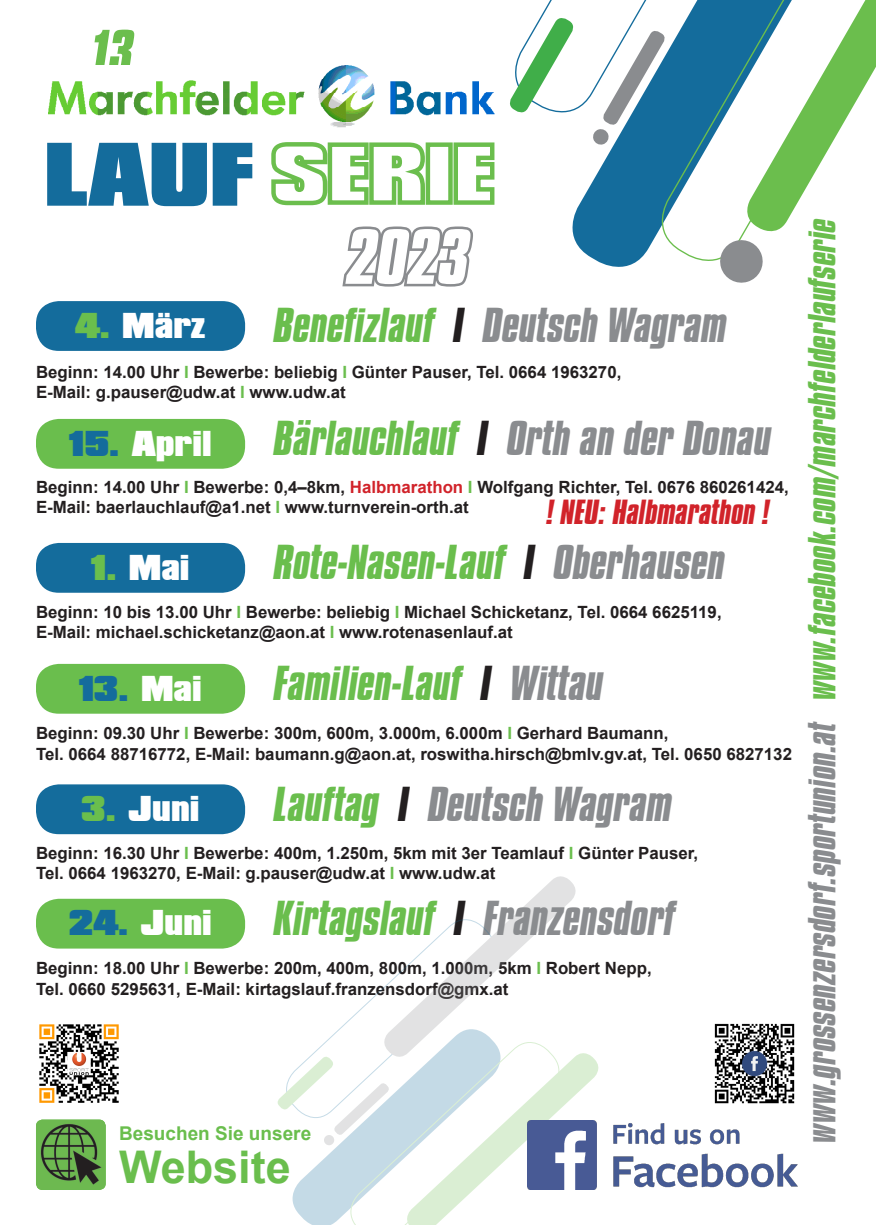
<style>
.page{position:relative;width:876px;height:1225px;background:#fff}
.page>*{position:absolute;margin:0;border:0;box-sizing:border-box;transform-origin:0 0}
.t1{font:900 77.4px "Compacta BT";color:#146c9c}
.t2{font:italic 700 67.1px "Compacta BT";color:#fff}
.t3{font:italic 700 53.1px "Compacta BT";color:#6bbe4d}
.t4{font:700 45px "Arial";color:#6abe4d}
.t5{font:italic 700 42.2px "Compacta BT";color:#8a8c8f}
.t6{font:italic 700 42.2px "Compacta BT";color:#6abe4d}
.t7{font:italic 700 33.7px "Compacta BT";color:#6abe4d}
.t8{font:italic 700 33.7px "Compacta BT";color:#8a8c8f}
.t9{font:900 30.9px "Compacta BT";color:#fff}
.t10{font:900 30.9px "Compacta BT";color:#146c9c}
.t11{font:italic 700 30px "Compacta BT";color:#d1232a}
.t12{font:700 19px "Arial";color:#6abe4d}
.t13{font:700 16.9px/20.2px "Arial";color:#231f20}
.s1{color:#6abe4d}
.s2{color:#231f20}
.s3{color:#146c9c}
.s4{color:#d1232a}
.s5{color:#8a8c8f}
.s6{color:#fff}
</style>
<div class="page">
<div style="left:36px;top:301px;width:209px;height:50px;background:#146c9c;border-radius:23px"></div>
<div style="left:36px;top:419px;width:209px;height:50px;background:#6abe4d;border-radius:23px"></div>
<div style="left:36px;top:543px;width:209px;height:50px;background:#146c9c;border-radius:23px"></div>
<div style="left:36px;top:664px;width:209px;height:49px;background:#6abe4d;border-radius:23px"></div>
<div style="left:36px;top:784px;width:209px;height:50px;background:#146c9c;border-radius:23px"></div>
<div style="left:36px;top:898px;width:209px;height:50px;background:#6abe4d;border-radius:23px"></div>
<svg style="left:510px;top:0;width:366px;height:283px"></svg>
<svg style="left:277px;top:876px;width:322px;height:349px"></svg>
<img style="left:714px;top:1023px;width:81px;height:81px">
<img style="left:527px;top:1120px;width:270px;height:69px">
<img style="left:39px;top:1024px;width:80px;height:79px">
<img style="left:36px;top:1119px;width:70px;height:71px">
<svg style="left:271px;top:142px;width:224px;height:145px"></svg>
<img style="left:48px;top:65px;width:446px;height:63px">
<p class="t3" style="left:93px;top:19px;width:55px">13.</p>
<p class="t1" style="left:44px;top:128px;width:212px">LAUF</p>
<p class="t2" style="left:347px;top:216px;width:124px">2023</p>
<p class="t9" style="left:75px;top:307px;width:132px"><span class="s1">4.</span> März</p>
<p class="t5" style="left:274px;top:300px;width:455px"><span class="s1">Benefizlauf</span> <span class="s2">I</span> Deutsch Wagram</p>
<p class="t13" style="left:36px;top:362px;width:587px">Beginn: 14.00 Uhr <span class="s1">I</span> Bewerbe: beliebig <span class="s1">I</span> Günter Pauser, Tel. 0664 1963270,<br>E-Mail: g.pauser@udw.at <span class="s1">I</span> www.udw.at</p>
<p class="t9" style="left:69px;top:424px;width:144px"><span class="s3">15.</span> April</p>
<p class="t5" style="left:274px;top:413px;width:499px"><span class="s1">Bärlauchlauf</span> <span class="s2">I</span> Orth an der Donau</p>
<p class="t13" style="left:36px;top:477px;width:754px">Beginn: 14.00 Uhr <span class="s1">I</span> Bewerbe: 0,4–8km, <span class="s4">Halbmarathon</span> <span class="s1">I</span> Wolfgang Richter, Tel. 0676 860261424,<br>E-Mail: baerlauchlauf@a1.net <span class="s1">I</span> www.turnverein-orth.at</p>
<p class="t9" style="left:91px;top:548px;width:100px"><span class="s1">1.</span> Mai</p>
<p class="t6" style="left:274px;top:537px;width:453px">Rote-Nasen-Lauf <span class="s2">I</span> <span class="s5">Oberhausen</span></p>
<p class="t13" style="left:36px;top:602px;width:687px">Beginn: 10 bis 13.00 Uhr <span class="s1">I</span> Bewerbe: beliebig <span class="s1">I</span> Michael Schicketanz, Tel. 0664 6625119,<br>E-Mail: michael.schicketanz@aon.at <span class="s1">I</span> www.rotenasenlauf.at</p>
<p class="t10" style="left:79px;top:669px;width:124px">13. <span class="s6">Mai</span></p>
<p class="t6" style="left:274px;top:657px;width:331px">Familien-Lauf <span class="s2">I</span> <span class="s5">Wittau</span></p>
<p class="t13" style="left:36px;top:724px;width:757px">Beginn: 09.30 Uhr <span class="s1">I</span> Bewerbe: 300m, 600m, 3.000m, 6.000m <span class="s1">I</span> Gerhard Baumann,<br>Tel. 0664 88716772, E-Mail: baumann.g@aon.at, roswitha.hirsch@bmlv.gv.at, Tel. 0650 6827132</p>
<p class="t9" style="left:82px;top:790px;width:119px"><span class="s1">3.</span> Juni</p>
<p class="t5" style="left:274px;top:778px;width:400px"><span class="s1">Lauftag</span> <span class="s2">I</span> Deutsch Wagram</p>
<p class="t13" style="left:36px;top:843px;width:664px">Beginn: 16.30 Uhr <span class="s1">I</span> Bewerbe: 400m, 1.250m, 5km mit 3er Teamlauf <span class="s1">I</span> Günter Pauser,<br>Tel. 0664 1963270, E-Mail: g.pauser@udw.at <span class="s1">I</span> www.udw.at</p>
<p class="t9" style="left:69px;top:904px;width:144px"><span class="s3">24.</span> Juni</p>
<p class="t5" style="left:274px;top:892px;width:403px"><span class="s1">Kirtagslauf</span> <span class="s2">I</span> Franzensdorf</p>
<p class="t13" style="left:36px;top:959px;width:617px">Beginn: 18.00 Uhr <span class="s1">I</span> Bewerbe: 200m, 400m, 800m, 1.000m, 5km <span class="s1">I</span> Robert Nepp,<br>Tel. 0660 5295631, E-Mail: kirtagslauf.franzensdorf@gmx.at</p>
<p class="t11" style="left:547px;top:494px;width:224px">! NEU: Halbmarathon !</p>
<p class="t12" style="left:119px;top:1121px;width:194px">Besuchen Sie unsere</p>
<p class="t4" style="left:119px;top:1137px;width:173px">Website</p>
<p class="t7" style="left:802px;top:700px;width:483px;rotate:-90deg">www.facebook.com/marchfelderlaufserie</p>
<p class="t8" style="left:802px;top:1142px;width:423px;rotate:-90deg">www.grossenzersdorf.sportunion.at</p>
</div>
